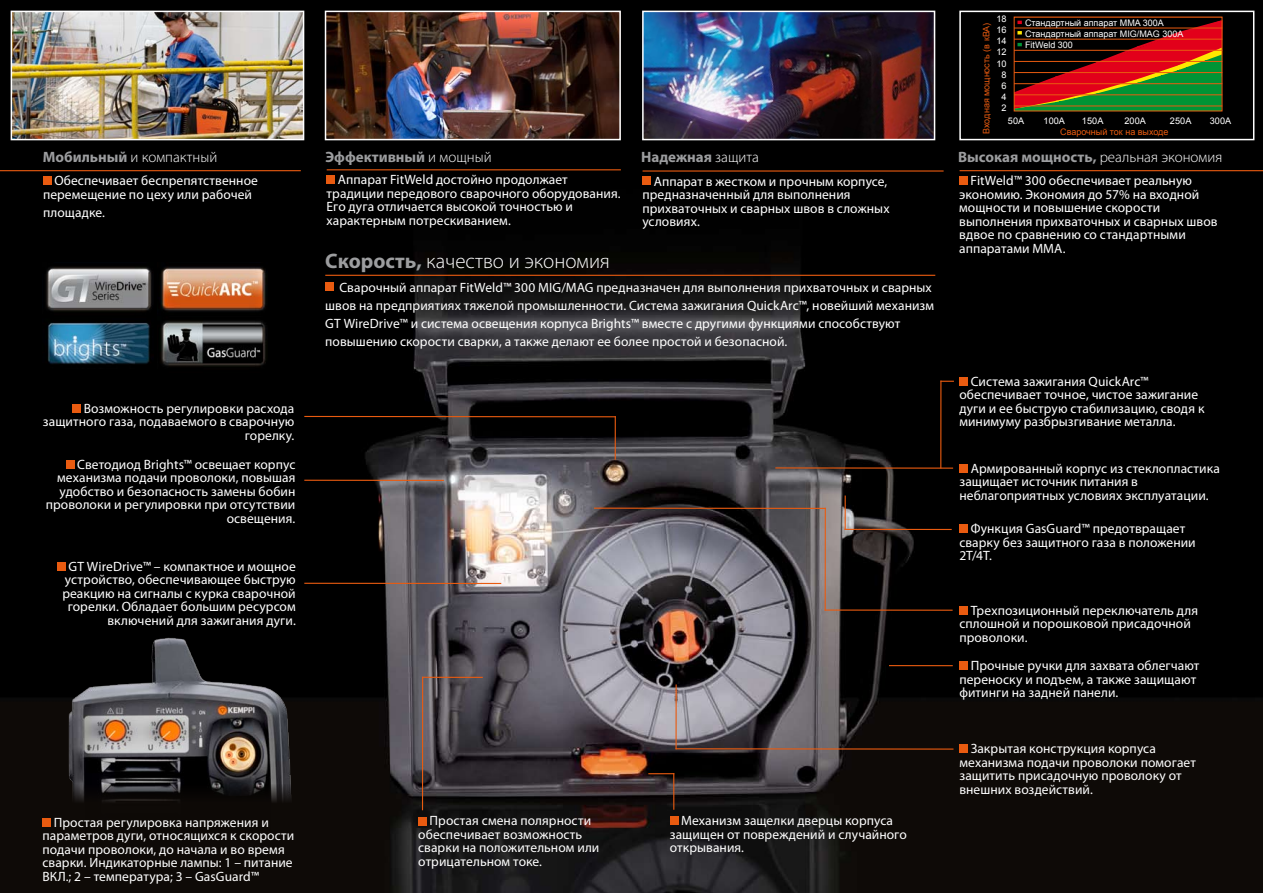
<style>
.page{position:relative;width:1263px;height:893px;background:#fff}
.page>*{position:absolute;margin:0;border:0;box-sizing:border-box;transform-origin:0 0}
.t1{font:300 21px "Myriad Pro";color:#fff}
.t2{font:700 15px "Myriad Pro";color:#9c9d9f}
.t3{font:300 15px "Myriad Pro";color:#fff}
.t4{font:13.5px/13.5px "Myriad Pro";letter-spacing:.005em;color:#fff}
.t5{font:9.15px "Arial";letter-spacing:.01em;color:#fff}
.t6{font:9.15px "Arial";color:#fffffe}
.t7{font:9px/10.8px "Arial";color:#fff}
.t8{font:9px "Arial";color:#e95b10}
.s1{font-weight:700;color:#9c9d9f}
.s2{font-weight:300;color:#fff}
</style>
<div class="page">
<img style="left:0;top:0;width:1263px;height:893px">
<img style="left:57px;top:635px;width:245px;height:203px">
<img style="left:328px;top:14px;width:290px;height:123px">
<div style="left:325px;top:11px;width:296px;height:129px;border:2px solid #fff"></div>
<img style="left:645px;top:14px;width:287px;height:123px">
<div style="left:642px;top:11px;width:293px;height:129px;border:2px solid #fff"></div>
<img style="left:14px;top:14px;width:287px;height:123px">
<div style="left:11px;top:11px;width:293px;height:129px;border:2px solid #fff"></div>
<hr style="left:304px;top:480px;width:140px;height:1px;background:#e95b10">
<hr style="left:304px;top:583px;width:197px;height:1px;background:#e95b10">
<hr style="left:422px;top:677px;width:1px;height:133px;background:#e95b10">
<hr style="left:422px;top:677px;width:61px;height:1px;background:#e95b10">
<hr style="left:673px;top:773px;width:1px;height:37px;background:#e95b10">
<svg style="left:648px;top:773px;width:26px;height:1px"></svg>
<hr style="left:844px;top:529px;width:108px;height:1px;background:#e95b10">
<hr style="left:825px;top:609px;width:128px;height:2px;background:#e95b10">
<hr style="left:594px;top:508px;width:232px;height:1px;background:#e95b10">
<hr style="left:825px;top:508px;width:1px;height:103px;background:#e95b10">
<hr style="left:675px;top:748px;width:278px;height:2px;background:#e95b10">
<hr style="left:675px;top:684px;width:2px;height:65px;background:#e95b10">
<hr style="left:775px;top:467px;width:178px;height:2px;background:#e95b10">
<hr style="left:845px;top:495px;width:1px;height:35px;background:#e95b10">
<hr style="left:304px;top:416px;width:312px;height:1px;background:#e95b10">
<hr style="left:615px;top:416px;width:1px;height:44px;background:#e95b10">
<svg style="left:941px;top:381px;width:13px;height:1px"></svg>
<hr style="left:940px;top:381px;width:1px;height:87px;background:#e95b10">
<img style="left:43px;top:262px;width:110px;height:110px">
<img style="left:157px;top:262px;width:111px;height:110px">
<hr style="left:889px;top:665px;width:64px;height:1px;background:#e95b10">
<div style="left:960px;top:11px;width:294px;height:129px;background:#000"></div>
<svg style="left:1013px;top:19px;width:210px;height:93px"></svg>
<div style="left:959px;top:11px;width:295px;height:129px;border:2px solid #fff"></div>
<hr style="left:959px;top:170px;width:304px;height:1px;background:#e95b10">
<div style="left:959px;top:176px;width:9px;height:8px;background:#e95b10"></div>
<hr style="left:642px;top:170px;width:301px;height:2px;background:#e95b10">
<div style="left:642px;top:176px;width:9px;height:9px;background:#e95b10"></div>
<hr style="left:327px;top:169px;width:294px;height:1px;background:#e95b10">
<div style="left:327px;top:175px;width:8px;height:9px;background:#e95b10"></div>
<hr style="left:0;top:170px;width:301px;height:1px;background:#e95b10">
<div style="left:43px;top:176px;width:9px;height:8px;background:#e95b10"></div>
<div style="left:670px;top:817px;width:8px;height:8px;background:#e95b10"></div>
<div style="left:418px;top:817px;width:9px;height:8px;background:#e95b10"></div>
<div style="left:959px;top:606px;width:9px;height:9px;background:#e95b10"></div>
<div style="left:57px;top:562px;width:9px;height:9px;background:#e95b10"></div>
<div style="left:959px;top:662px;width:9px;height:8px;background:#e95b10"></div>
<div style="left:959px;top:525px;width:9px;height:8px;background:#e95b10"></div>
<div style="left:66px;top:460px;width:8px;height:8px;background:#e95b10"></div>
<div style="left:325px;top:283px;width:9px;height:8px;background:#e95b10"></div>
<hr style="left:325px;top:275px;width:610px;height:1px;background:#e95b10">
<div style="left:959px;top:377px;width:9px;height:9px;background:#e95b10"></div>
<div style="left:959px;top:464px;width:9px;height:9px;background:#e95b10"></div>
<div style="left:959px;top:745px;width:9px;height:8px;background:#e95b10"></div>
<div style="left:43px;top:818px;width:8px;height:9px;background:#e95b10"></div>
<div style="left:72px;top:404px;width:9px;height:9px;background:#e95b10"></div>
<p class="t3" style="left:43px;top:148px;width:176px"><span class="s1">Мобильный</span> и компактный</p>
<p class="t4" style="left:43px;top:174px;width:217px;text-indent:11px">Обеспечивает беспрепятственное перемещение по цеху или рабочей</p>
<p class="t4" style="left:43px;top:205px;width:63px">площадке.</p>
<p class="t4" style="left:43px;top:401px;width:253px;text-align:right">Возможность регулировки расхода защитного газа, подаваемого в сварочную горелку.</p>
<p class="t4" style="left:46px;top:457px;width:251px;text-align:right">Светодиод Brights™ освещает корпус механизма подачи проволоки, повышая удобство и безопасность замены бобин проволоки и регулировки при отсутствии освещения.</p>
<p class="t4" style="left:62px;top:559px;width:235px;text-align:right">GT WireDrive™ – компактное и мощное устройство, обеспечивающее быструю реакцию на сигналы с курка сварочной горелки. Обладает большим ресурсом включений для зажигания дуги.</p>
<p class="t4" style="left:43px;top:815px;width:253px;text-indent:11px">Простая регулировка напряжения и параметров дуги, относящихся к скорости подачи проволоки, до начала и во время сварки. Индикаторные лампы: 1 – питание ВКЛ.; 2 – температура; 3 – GasGuard™</p>
<p class="t2" style="left:325px;top:147px;width:168px">Эффективный <span class="s2">и мощный</span></p>
<p class="t4" style="left:327px;top:173px;width:295px;text-indent:11px">Аппарат FitWeld достойно продолжает традиции передового сварочного оборудования.<br>Его дуга отличается высокой точностью и характерным потрескиванием.</p>
<p class="t2" style="left:641px;top:147px;width:119px">Надежная <span class="s2">защита</span></p>
<p class="t4" style="left:642px;top:174px;width:249px;text-indent:11px">Аппарат в жестком и прочным корпусе, предназначенный для выполнения прихваточных и сварных швов в сложных условиях.</p>
<h1 class="t1" style="left:325px;top:249px;width:286px"><span class="s1">Скорость,</span> качество и экономия</h1>
<p class="t4" style="left:325px;top:278px;width:610px;line-height:18px;text-indent:14px">Сварочный аппарат FitWeld™ 300 MIG/MAG предназначен для выполнения прихваточных и сварных швов на предприятиях тяжелой промышленности. Система зажигания QuickArc™, новейший механизм GT WireDrive™ и система освещения корпуса Brights™ вместе с другими функциями способствуют повышению скорости сварки, а также делают ее более простой и безопасной.</p>
<p class="t4" style="left:418px;top:814px;width:183px;text-indent:11px">Простая смена полярности обеспечивает возможность сварки на положительном или отрицательном токе.</p>
<p class="t4" style="left:670px;top:814px;width:239px;text-indent:11px">Механизм защелки дверцы корпуса защищен от повреждений и случайного открывания.</p>
<p class="t5" style="left:996px;top:13px;width:12px">18</p>
<p class="t7" style="left:1025px;top:18px;width:160px">Стандартный аппарат MMA 300A<br>Стандартный аппарат MIG/MAG 300A<br>FitWeld 300</p>
<p class="t8" style="left:980px;top:134px;width:113px;rotate:-90deg">Входная мощность (в кВА)</p>
<p class="t5" style="left:996px;top:24px;width:12px">16</p>
<p class="t5" style="left:996px;top:35px;width:12px">14</p>
<p class="t5" style="left:996px;top:46px;width:12px">12</p>
<p class="t5" style="left:996px;top:57px;width:12px">10</p>
<p class="t5" style="left:1002px;top:69px;width:7px">8</p>
<p class="t6" style="left:1002px;top:80px;width:7px">6</p>
<p class="t5" style="left:1002px;top:91px;width:7px">4</p>
<p class="t5" style="left:1002px;top:102px;width:7px">2</p>
<p class="t5" style="left:1008px;top:115px;width:18px">50A</p>
<p class="t5" style="left:1043px;top:115px;width:23px">100A</p>
<p class="t5" style="left:1082px;top:115px;width:23px">150A</p>
<p class="t5" style="left:1124px;top:115px;width:23px">200A</p>
<p class="t5" style="left:1170px;top:115px;width:23px">250A</p>
<p class="t5" style="left:1210px;top:115px;width:23px">300A</p>
<p class="t2" style="left:958px;top:147px;width:266px">Высокая мощность, <span class="s2">реальная экономия</span></p>
<p class="t4" style="left:959px;top:174px;width:260px;text-indent:11px">FitWeld™ 300 обеспечивает реальную экономию. Экономия до 57% на входной мощности и повышение скорости выполнения прихваточных и сварных швов вдвое по сравнению со стандартными аппаратами ММА.</p>
<p class="t8" style="left:1060px;top:126px;width:110px">Сварочный ток на выходе</p>
<p class="t4" style="left:959px;top:374px;width:247px;text-indent:11px">Система зажигания QuickArc™ обеспечивает точное, чистое зажигание дуги и ее быструю стабилизацию, сводя к минимуму разбрызгивание металла.</p>
<p class="t4" style="left:959px;top:461px;width:262px;text-indent:11px">Армированный корпус из стеклопластика защищает источник питания в неблагоприятных условиях эксплуатации.</p>
<p class="t4" style="left:959px;top:522px;width:238px;text-indent:11px">Функция GasGuard™ предотвращает сварку без защитного газа в положении<br>2T/4T.</p>
<p class="t4" style="left:959px;top:603px;width:240px;text-indent:11px">Трехпозиционный переключатель для сплошной и порошковой присадочной проволоки.</p>
<p class="t4" style="left:959px;top:659px;width:242px;text-indent:11px">Прочные ручки для захвата облегчают переноску и подъем, а также защищают фитинги на задней панели.</p>
<p class="t4" style="left:959px;top:742px;width:238px;text-indent:11px">Закрытая конструкция корпуса механизма подачи проволоки помогает защитить присадочную проволоку от внешних воздействий.</p>
</div>
